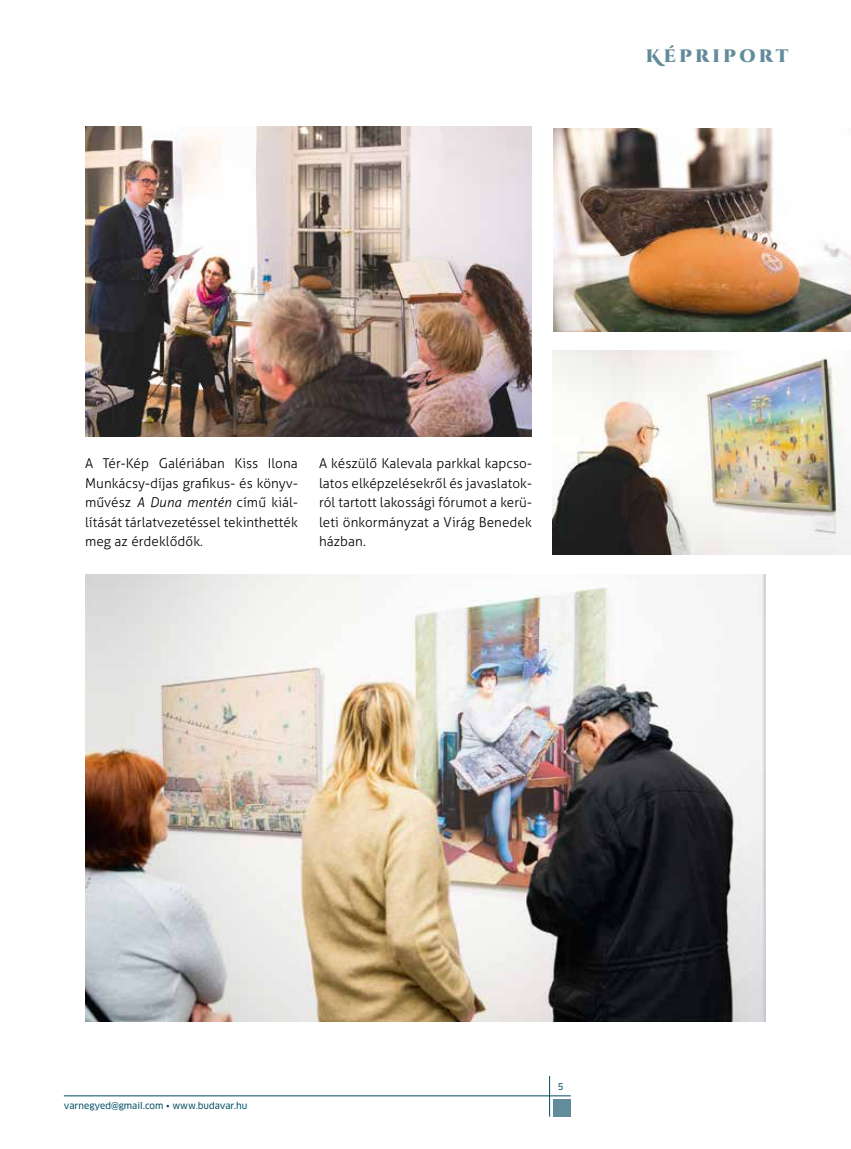
<style>
.page{position:relative;width:851px;height:1149px;background:#fff}
.page>*{position:absolute;margin:0;border:0;box-sizing:border-box;transform-origin:0 0}
.t1{font:900 18px "Cinzel Decorative";letter-spacing:.18em;color:#628c9a}
.t2{font:300 13.5px/19.5px "Aller";letter-spacing:.005em;color:#000;text-align:justify}
.t3{font:9px "Clan Pro News";color:#004d65}
.s1{font-style:italic}
</style>
<div class="page">
<hr style="left:549px;top:1075px;width:1px;height:41px;background:#004d65">
<hr style="left:64px;top:1095px;width:506px;height:1px;background:#004d65">
<div style="left:553px;top:1099px;width:17px;height:17px;background:#628c9a"></div>
<img style="left:553px;top:129px;width:297px;height:203px">
<img style="left:85px;top:126px;width:446px;height:310px">
<img style="left:552px;top:351px;width:298px;height:203px">
<img style="left:85px;top:574px;width:680px;height:446px">
<h1 class="t1" style="left:645px;top:45px;width:144px">Képriport</h1>
<p class="t2" style="left:85px;top:453px;width:214px">A Tér-Kép Galériában Kiss Ilona Munkácsy-díjas grafikus- és könyv&shy;művész <span class="s1">A Duna mentén</span> című kiál&shy;lítását tárlatvezetéssel tekinthették meg az érdeklődők.</p>
<p class="t2" style="left:319px;top:453px;width:214px">A készülő Kalevala parkkal kapcso&shy;latos elképzelésekről és javaslatok&shy;ról tartott lakossági fórumot a kerü&shy;leti önkormányzat a Virág Benedek házban.</p>
<p class="t3" style="left:64px;top:1099px;width:185px">varnegyed@gmail.com • www.budavar.hu</p>
<p class="t3" style="left:557px;top:1080px;width:7px">5</p>
</div>
